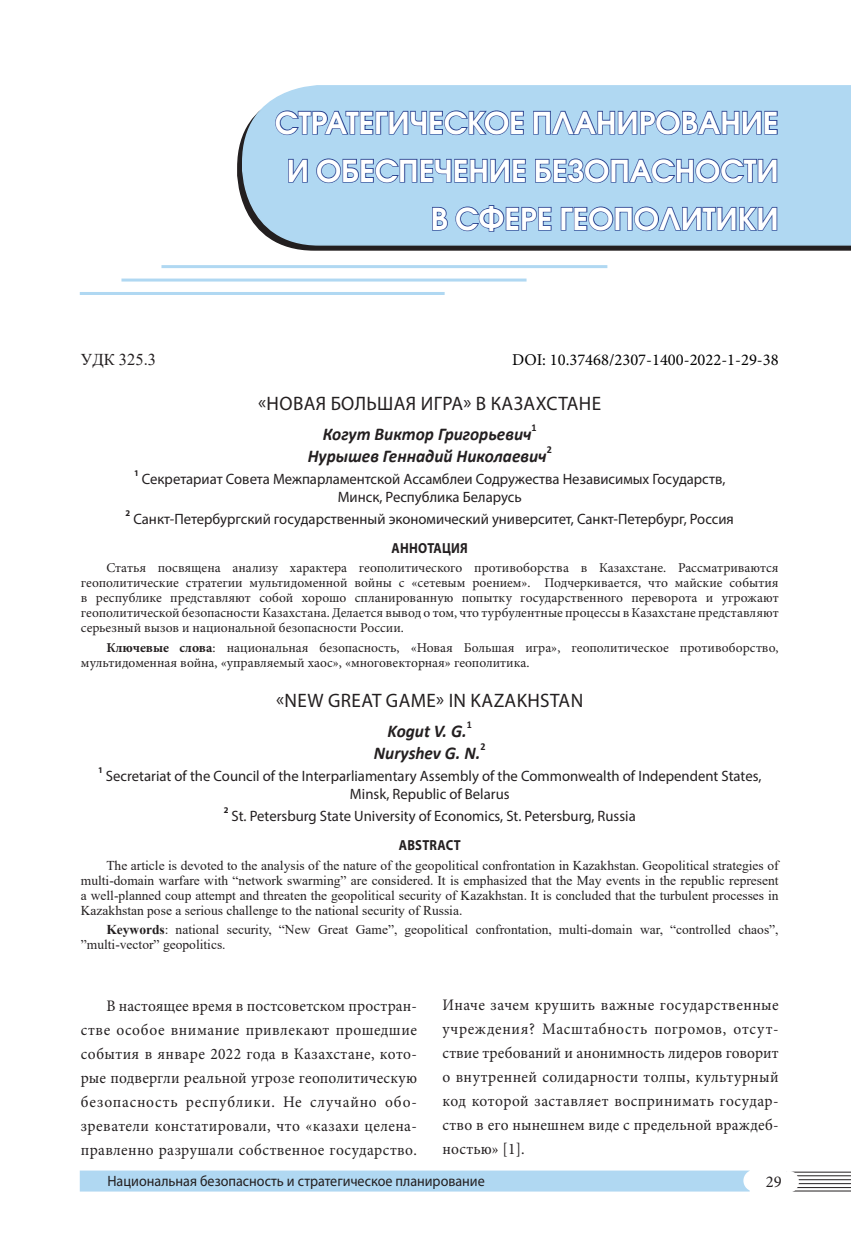
<style>
.page{position:relative;width:851px;height:1234px;background:#fff}
.page>*{position:absolute;margin:0;border:0;box-sizing:border-box;transform-origin:0 0}
.Раздел_Заголовок{font:600 30px/48px "Avant Garde Gothic C";color:#fff;text-align:right}
.Заголовок{font:19.5px "Myriad Pro";letter-spacing:.02em;color:#231f20}
.ЗаголовокАнгл{font:19.5px "Myriad Pro";letter-spacing:.02em;color:#231f20}
.ФИО_русск{font:italic 700 18px "Calibri";color:#231f20;scale:.96 1}
.ФИО_англ{font:italic 700 18px "Calibri";color:#231f20;scale:.96 1}
.УДК{font:16.5px "Minion Pro";color:#000}
.УДК-2{font:16.5px "Times New Roman";color:#231f20}
.t1{font:16.5px "Minion Pro";color:#231f20}
.Основной_текст2{font:16.05px/24px "Minion Pro";letter-spacing:.025em;color:#231f20;text-align:justify;scale:.96 1}
.Свед_о_работе{font:15px/18px "Myriad Pro";color:#231f20;text-align:center}
.Свед_о_работе-2{font:15px "Myriad Pro";color:#231f20;scale:.94 1}
.АннотацЗагол{font:700 14.55px "Myriad Pro";letter-spacing:.02em;color:#231f20;scale:.87 1}
.АннотацТекст{font:13.5px/15px "Minion Pro";color:#231f20;text-align:justify}
.АннотацТекст-2{font:13.5px/15px "Times New Roman";color:#231f20;text-align:justify}
.Ключ_слова{font:13.5px/15px "Minion Pro";color:#231f20}
.Ключ_слова-2{font:13.5px/15px "Times New Roman";color:#231f20}
.ФИО_русск-2{font:700 10.5px "Calibri";color:#231f20;scale:.96 1}
.ФИО_англ-2{font:700 10.5px "Calibri";color:#231f20;scale:.96 1}
.Свед_о_работе-3{font:700 8.7px "Myriad Pro";color:#231f20}
.s1{font-weight:700}
</style>
<div class="page">
<div style="left:80px;top:1170px;width:669px;height:21px;background:#b0d8f2"></div>
<div style="left:744px;top:1170px;width:20px;height:20px;background:#fff;border-radius:50%"></div>
<div style="left:743px;top:1169px;width:22px;height:22px;border:2px solid #fff;border-radius:50%"></div>
<hr style="left:786px;top:1182px;width:64px;height:1px;background:#231f20">
<hr style="left:786px;top:1171px;width:64px;height:1px;background:#231f20">
<hr style="left:786px;top:1174px;width:64px;height:1px;background:#231f20">
<hr style="left:786px;top:1178px;width:64px;height:1px;background:#231f20">
<hr style="left:786px;top:1186px;width:64px;height:1px;background:#231f20">
<hr style="left:786px;top:1190px;width:64px;height:1px;background:#231f20">
<div style="left:779px;top:1171px;width:18px;height:20px;background:#fff;border-radius:50%"></div>
<div style="left:778px;top:1170px;width:20px;height:22px;border:2px solid #fff;border-radius:50%"></div>
<svg style="left:237px;top:137px;width:613px;height:113px"></svg>
<div style="left:242px;top:85px;width:608px;height:160px;background:#b0d8f2"></div>
<svg style="left:274px;top:110px;width:250px;height:26px;background:#83a7d2"></svg>
<svg style="left:532px;top:110px;width:246px;height:26px;background:#84a8d2"></svg>
<svg style="left:287px;top:158px;width:21px;height:25px"></svg>
<svg style="left:315px;top:158px;width:211px;height:26px;background:#82a6d1"></svg>
<svg style="left:534px;top:158px;width:244px;height:26px;background:#85a8d3"></svg>
<svg style="left:431px;top:206px;width:17px;height:25px"></svg>
<svg style="left:454px;top:204px;width:98px;height:28px;background:#86aad4"></svg>
<svg style="left:560px;top:206px;width:218px;height:26px;background:#83a7d2"></svg>
<hr style="left:161px;top:265px;width:446px;height:3px;background:#b0d8f2">
<hr style="left:121px;top:278px;width:405px;height:3px;background:#b0d8f2">
<hr style="left:80px;top:292px;width:364px;height:3px;background:#b0d8f2">
<p class="Раздел_Заголовок" style="left:275px;top:98px;width:505px">СТРАТЕГИЧЕСКОЕ ПЛАНИРОВАНИЕ<br>И ОБЕСПЕЧЕНИЕ БЕЗОПАСНОСТИ<br>В СФЕРЕ ГЕОПОЛИТИКИ</p>
<p class="УДК-2" style="left:81px;top:348px;width:77px">УДК 325.3</p>
<p class="УДК" style="left:512px;top:349px;width:268px">DOI: 10.37468/2307-1400-2022-1-29-38</p>
<p class="Заголовок" style="left:258px;top:391px;width:344px">«НОВАЯ БОЛЬШАЯ ИГРА» В КАЗАХСТАНЕ</p>
<p class="ФИО_русск" style="left:323px;top:421px;width:219px">Когут Виктор Григорьевич</p>
<p class="ФИО_русск-2" style="left:531px;top:420px;width:7px">1</p>
<p class="ФИО_русск" style="left:307px;top:443px;width:250px">Нурышев Геннадий Николаевич</p>
<p class="ФИО_русск-2" style="left:546px;top:441px;width:7px">2</p>
<p class="Свед_о_работе-3" style="left:134px;top:467px;width:6px">1</p>
<p class="Свед_о_работе" style="left:142px;top:469px;width:585px">Секретариат Совета Межпарламентской Ассамблеи Содружества Независимых Государств,<br>Минск, Республика Беларусь</p>
<p class="Свед_о_работе-3" style="left:125px;top:507px;width:6px">2</p>
<p class="Свед_о_работе" style="left:133px;top:510px;width:602px">Санкт-Петербургский государственный экономический университет, Санкт-Петербург, Россия</p>
<p class="АннотацЗагол" style="left:391px;top:538px;width:89px">АННОТАЦИЯ</p>
<p class="АннотацТекст" style="left:81px;top:560px;width:699px;text-indent:26px">Статья посвящена анализу характера геополитического противоборства в Казахстане. Рассматриваются геополитические стратегии мультидоменной войны с «сетевым роением». Подчеркивается, что майские события в республике представляют собой хорошо спланированную попытку государственного переворота и угрожают геополитической безопасности Казахстана. Делается вывод о том, что турбулентные процессы в Казахстане представляют серьезный вызов и национальной безопасности России.</p>
<p class="Ключ_слова" style="left:81px;top:639px;width:699px;text-indent:26px"><span class="s1">Ключевые слова</span>: национальная безопасность, «Новая Большая игра», геополитическое противоборство, мультидоменная война, «управляемый хаос», «многовекторная» геополитика.</p>
<p class="ЗаголовокАнгл" style="left:276px;top:688px;width:308px">«NEW GREAT GAME» IN KAZAKHSTAN</p>
<p class="ФИО_англ" style="left:387px;top:718px;width:84px">Kogut V. G.</p>
<p class="ФИО_англ-2" style="left:466px;top:717px;width:7px">1</p>
<p class="ФИО_англ" style="left:374px;top:740px;width:112px">Nuryshev G. N.</p>
<p class="ФИО_англ-2" style="left:480px;top:738px;width:7px">2</p>
<p class="Свед_о_работе-3" style="left:98px;top:764px;width:6px">1</p>
<p class="Свед_о_работе" style="left:106px;top:766px;width:657px">Secretariat of the Council of the Interparliamentary Assembly of the Commonwealth of Independent States,<br>Minsk, Republic of Belarus</p>
<p class="Свед_о_работе-3" style="left:224px;top:804px;width:6px">2</p>
<p class="Свед_о_работе" style="left:231px;top:807px;width:405px">St. Petersburg State University of Economics, St. Petersburg, Russia</p>
<p class="АннотацЗагол" style="left:398px;top:835px;width:73px">ABSTRACT</p>
<p class="АннотацТекст-2" style="left:81px;top:857px;width:699px;text-indent:26px">The article is devoted to the analysis of the nature of the geopolitical confrontation in Kazakhstan. Geopolitical strategies of multi-domain warfare with “network swarming” are considered. It is emphasized that the May events in the republic represent a well-planned coup attempt and threaten the geopolitical security of Kazakhstan. It is concluded that the turbulent processes in Kazakhstan pose a serious challenge to the national security of Russia.</p>
<p class="Ключ_слова-2" style="left:81px;top:921px;width:699px;text-indent:26px"><span class="s1">Keywords</span>: national security, “New Great Game”, geopolitical confrontation, multi-domain war, “controlled chaos”, ”multi-vector” geopolitics.</p>
<p class="Основной_текст2" style="left:81px;top:993px;width:351px;text-indent:26px">В настоящее время в постсоветском простран&shy;стве особое внимание привлекают прошедшие события в январе 2022 года в Казахстане, кото&shy;рые подвергли реальной угрозе геополитическую безопасность республики. Не случайно обо&shy;зреватели констатировали, что «казахи целена&shy;правленно разрушали собственное государство.</p>
<p class="Основной_текст2" style="left:442px;top:992px;width:351px">Иначе зачем крушить важные государственные учреждения? Масштабность погромов, отсут&shy;ствие требований и анонимность лидеров говорит о внутренней солидарности толпы, культурный код которой заставляет воспринимать государ&shy;ство в его нынешнем виде с предельной враждеб&shy;ностью» [1].</p>
<p class="Свед_о_работе-2" style="left:107px;top:1171px;width:403px">Национальная безопасность и стратегическое планирование</p>
<p class="t1" style="left:765px;top:1170px;width:17px">29</p>
</div>
